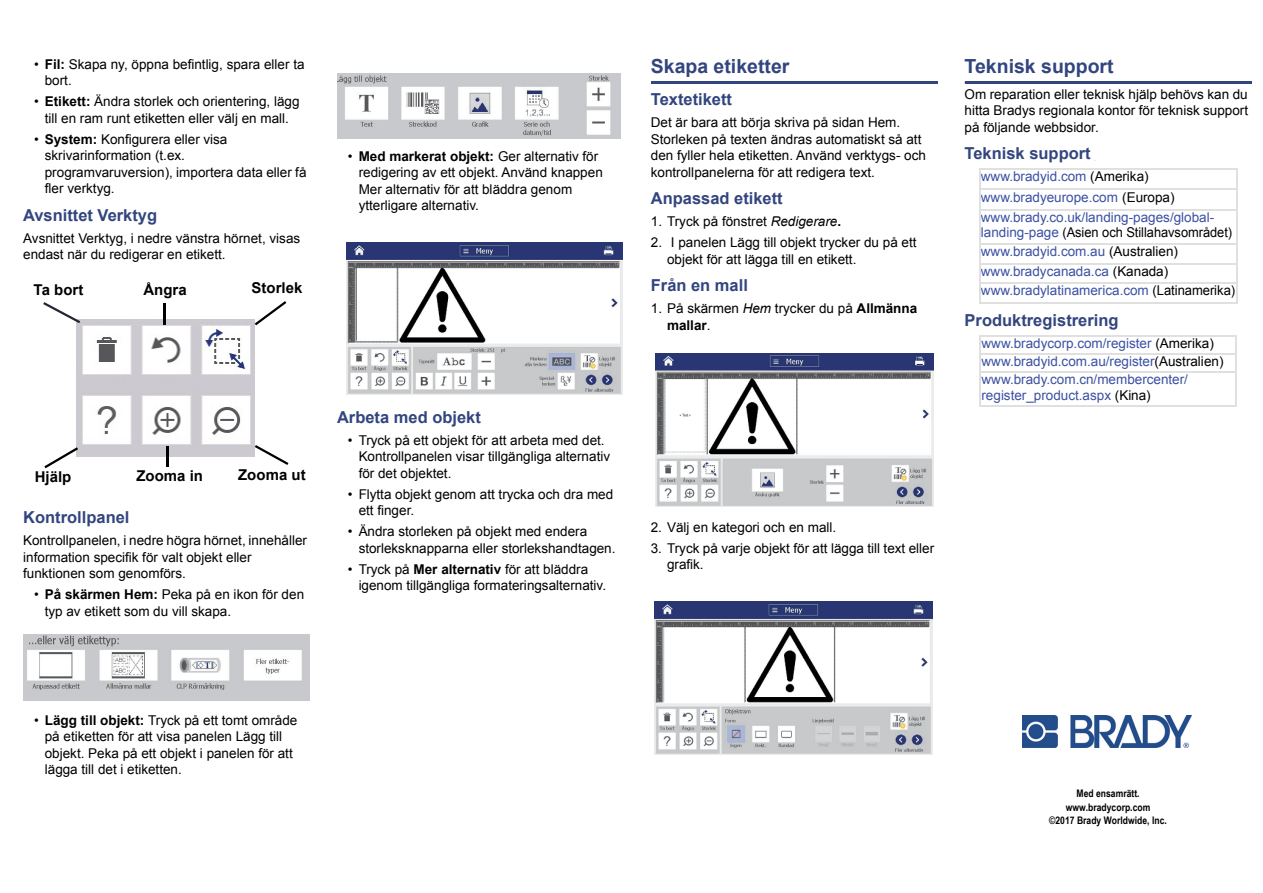
<style>
.page{position:relative;width:1263px;height:893px;background:#fff}
.page>*{position:absolute;margin:0;border:0;box-sizing:border-box;transform-origin:0 0}
.t1{font:700 19.5px "Arial";color:#32457e}
.t2{font:700 16.5px "Arial";color:#32457e}
.t3{font:700 15px "Arial";color:#000}
.t4{font:13.5px/16.5px "Arial";color:#000}
.t5{font:13.5px/19.5px "Arial";color:#3b51a3}
.t6{font:700 10.5px/13.5px "Arial Narrow";color:#000;text-align:center}
.s1{font-weight:700}
.s2{font-style:italic}
.s3{color:#000}
</style>
<div class="page">
<svg style="left:651px;top:83px;width:287px;height:1px"></svg>
<hr style="left:651px;top:81px;width:287px;height:2px;background:#32457e">
<svg style="left:965px;top:83px;width:286px;height:1px"></svg>
<hr style="left:965px;top:81px;width:286px;height:2px;background:#32457e">
<img style="left:77px;top:320px;width:178px;height:137px">
<svg style="left:43px;top:302px;width:37px;height:21px"></svg>
<hr style="left:163px;top:303px;width:2px;height:21px;background:#000">
<svg style="left:255px;top:301px;width:31px;height:24px"></svg>
<svg style="left:255px;top:445px;width:33px;height:20px"></svg>
<hr style="left:166px;top:446px;width:3px;height:20px;background:#000">
<svg style="left:44px;top:447px;width:34px;height:21px"></svg>
<img style="left:23px;top:635px;width:287px;height:66px">
<img style="left:337px;top:74px;width:283px;height:65px">
<img style="left:346px;top:243px;width:277px;height:152px">
<img style="left:655px;top:354px;width:278px;height:153px">
<img style="left:655px;top:601px;width:277px;height:154px">
<hr style="left:979px;top:170px;width:1px;height:132px;background:#e0e0e0">
<hr style="left:1236px;top:170px;width:1px;height:132px;background:#e0e0e0">
<hr style="left:979px;top:169px;width:258px;height:1px;background:#e0e0e0">
<hr style="left:979px;top:188px;width:258px;height:2px;background:#e0e0e0">
<hr style="left:979px;top:209px;width:258px;height:2px;background:#e0e0e0">
<hr style="left:979px;top:244px;width:258px;height:1px;background:#e0e0e0">
<hr style="left:979px;top:263px;width:258px;height:2px;background:#e0e0e0">
<hr style="left:979px;top:283px;width:258px;height:1px;background:#e0e0e0">
<hr style="left:979px;top:302px;width:258px;height:1px;background:#e0e0e0">
<hr style="left:979px;top:336px;width:2px;height:70px;background:#e0e0e0">
<hr style="left:1235px;top:336px;width:2px;height:70px;background:#e0e0e0">
<hr style="left:979px;top:335px;width:258px;height:2px;background:#e0e0e0">
<hr style="left:979px;top:353px;width:258px;height:2px;background:#e0e0e0">
<hr style="left:979px;top:371px;width:258px;height:2px;background:#e0e0e0">
<hr style="left:979px;top:406px;width:258px;height:1px;background:#e0e0e0">
<img style="left:1023px;top:715px;width:168px;height:32px">
<p class="t4" style="left:45px;top:56px;width:261px;text-indent:-11px">• <span class="s1">Fil:</span> Skapa ny, öppna befintlig, spara eller ta bort.</p>
<p class="t4" style="left:34px;top:93px;width:267px;text-align:center">• <span class="s1">Etikett:</span> Ändra storlek och orientering, lägg till en ram runt etiketten eller välj en mall.</p>
<p class="t4" style="left:45px;top:131px;width:263px;text-indent:-11px">• <span class="s1">System:</span> Konfigurera eller visa skrivarinformation (t.ex. programvaruversion), importera data eller få fler verktyg.</p>
<p class="t2" style="left:23px;top:204px;width:135px">Avsnittet Verktyg</p>
<p class="t4" style="left:23px;top:230px;width:279px">Avsnittet Verktyg, i nedre vänstra hörnet, visas endast när du redigerar en etikett.</p>
<p class="t3" style="left:34px;top:280px;width:51px">Ta bort</p>
<p class="t3" style="left:143px;top:279px;width:45px">Ångra</p>
<p class="t3" style="left:252px;top:278px;width:52px">Storlek</p>
<p class="t4" style="left:359px;top:148px;width:246px;text-indent:-11px">• <span class="s1">Med markerat objekt:</span> Ger alternativ för redigering av ett objekt. Använd knappen Mer alternativ för att bläddra genom ytterligare alternativ.</p>
<p class="t3" style="left:35px;top:467px;width:38px">Hjälp</p>
<p class="t3" style="left:136px;top:466px;width:68px">Zooma in</p>
<p class="t3" style="left:238px;top:465px;width:69px">Zooma ut</p>
<p class="t2" style="left:23px;top:506px;width:108px">Kontrollpanel</p>
<p class="t4" style="left:23px;top:532px;width:285px">Kontrollpanelen, i nedre högra hörnet, innehåller information specifik för valt objekt eller funktionen som genomförs.</p>
<p class="t4" style="left:45px;top:586px;width:261px;text-indent:-11px">• <span class="s1">På skärmen Hem:</span> Peka på en ikon för den typ av etikett som du vill skapa.</p>
<p class="t2" style="left:337px;top:406px;width:145px">Arbeta med objekt</p>
<p class="t4" style="left:359px;top:432px;width:253px;text-indent:-11px">• Tryck på ett objekt för att arbeta med det.<br>Kontrollpanelen visar tillgängliga alternativ för det objektet.</p>
<p class="t4" style="left:359px;top:486px;width:256px;text-indent:-11px">• Flytta objekt genom att trycka och dra med ett finger.</p>
<p class="t4" style="left:359px;top:523px;width:258px;text-indent:-11px">• Ändra storleken på objekt med endera storleksknapparna eller storlekshandtagen.</p>
<p class="t4" style="left:359px;top:561px;width:249px;text-indent:-11px">• Tryck på <span class="s1">Mer alternativ</span> för att bläddra igenom tillgängliga formateringsalternativ.</p>
<h1 class="t1" style="left:651px;top:53px;width:140px">Skapa etiketter</h1>
<p class="t2" style="left:651px;top:89px;width:83px">Textetikett</p>
<p class="t4" style="left:651px;top:115px;width:277px">Det är bara att börja skriva på sidan Hem.<br>Storleken på texten ändras automatiskt så att den fyller hela etiketten. Använd verktygs- och kontrollpanelerna för att redigera text.</p>
<p class="t2" style="left:651px;top:188px;width:133px">Anpassad etikett</p>
<p class="t4" style="left:651px;top:214px;width:192px">1. Tryck på fönstret <span class="s2">Redigerare</span><span class="s1">.</span></p>
<p class="t4" style="left:667px;top:235px;width:251px;text-indent:-16px">2. I panelen Lägg till objekt trycker du på ett objekt för att lägga till en etikett.</p>
<p class="t2" style="left:651px;top:275px;width:99px">Från en mall</p>
<p class="t4" style="left:667px;top:301px;width:252px;text-indent:-16px">1. På skärmen <span class="s2">Hem</span> trycker du på <span class="s1">Allmänna mallar</span>.</p>
<h1 class="t1" style="left:965px;top:53px;width:151px">Teknisk support</h1>
<p class="t4" style="left:965px;top:86px;width:285px;text-align:justify">Om reparation eller teknisk hjälp behövs kan du hitta Bradys regionala kontor för teknisk support på följande webbsidor.</p>
<p class="t2" style="left:965px;top:143px;width:128px">Teknisk support</p>
<p class="t5" style="left:981px;top:167px;width:235px;line-height:20.2px">www.bradyid.com <span class="s3">(Amerika) </span>www.bradyeurope.com <span class="s3">(Europa) </span>www.brady.co.uk/landing-pages/global-</p>
<p class="t5" style="left:981px;top:223px;width:256px">landing-page <span class="s3">(Asien och Stillahavsområdet) </span>www.bradyid.com.au <span class="s3">(Australien) </span>www.bradycanada.ca <span class="s3">(Kanada) </span>www.bradylatinamerica.com <span class="s3">(Latinamerika)</span></p>
<p class="t5" style="left:981px;top:334px;width:244px;line-height:18px">www.bradycorp.com/register <span class="s3">(Amerika) </span>www.bradyid.com.au/register<span class="s3">(Australien) </span>www.brady.com.cn/membercenter/</p>
<p class="t5" style="left:981px;top:386px;width:171px">register_product.aspx <span class="s3">(Kina)</span></p>
<p class="t2" style="left:965px;top:309px;width:155px">Produktregistrering</p>
<p class="t4" style="left:651px;top:519px;width:187px">2. Välj en kategori och en mall.</p>
<p class="t4" style="left:667px;top:540px;width:269px;text-indent:-16px">3. Tryck på varje objekt för att lägga till text eller grafik.</p>
<p class="t4" style="left:45px;top:712px;width:254px;text-indent:-11px">• <span class="s1">Lägg till objekt:</span> Tryck på ett tomt område på etiketten för att visa panelen Lägg till objekt. Peka på ett objekt i panelen för att lägga till det i etiketten.</p>
<p class="t6" style="left:1049px;top:786px;width:119px">Med ensamrätt. www.bradycorp.com<br>©2017 Brady Worldwide, Inc.</p>
</div>
